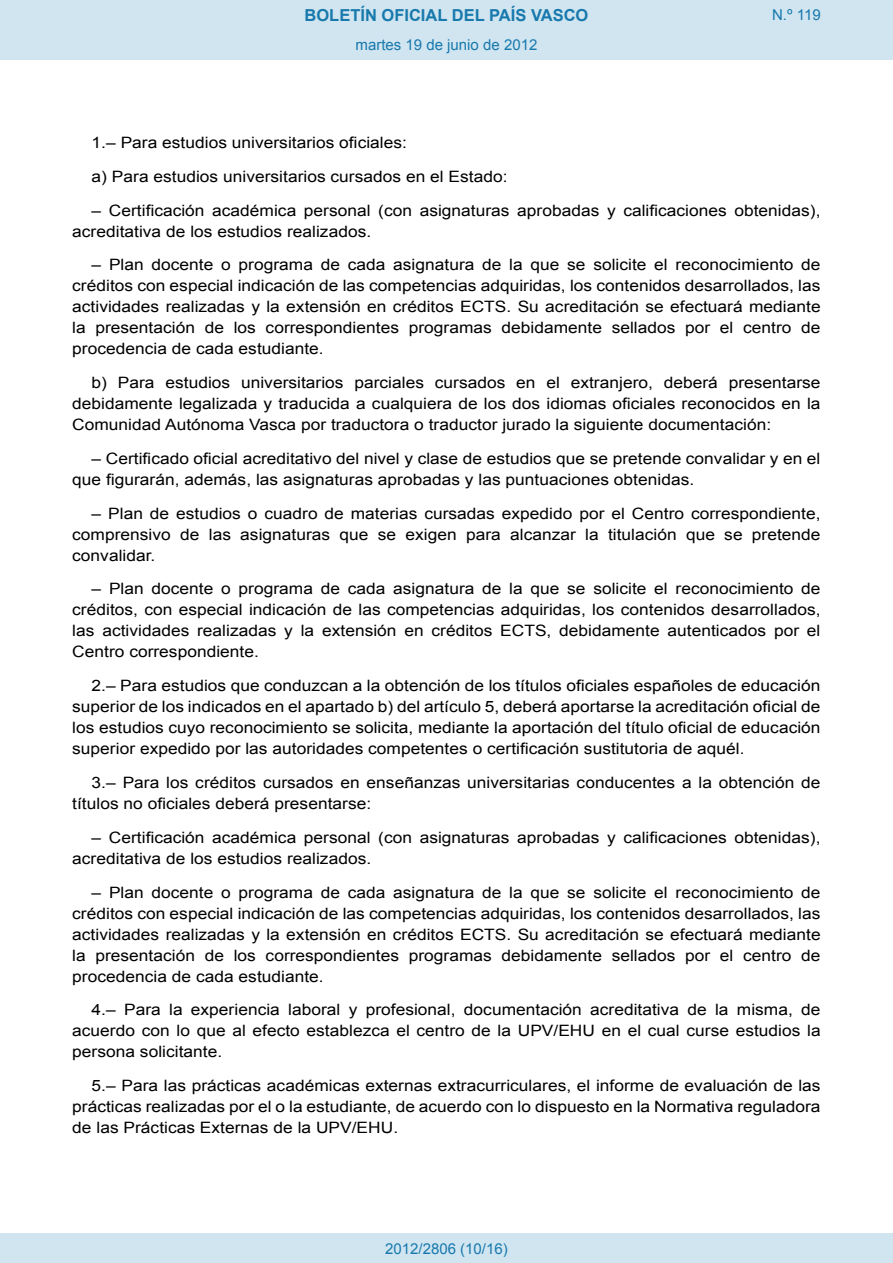
<style>
.page{position:relative;width:893px;height:1263px;background:#fff}
.page>*{position:absolute;margin:0;border:0;box-sizing:border-box;transform-origin:0 0}
.t1{font:700 16.5px "Arial";color:#1879ad}
.BOPVDetalle{font:15.6px/21px "Arial";color:#000;text-align:justify;scale:1.11 1}
.Paginacion_Centro{font:15px "Arial";color:#1879ad}
</style>
<div class="page">
<div style="left:0;top:0;width:893px;height:60px;background:#d0e5f0"></div>
<div style="left:0;top:1233px;width:893px;height:30px;background:#d0e5f0"></div>
<p class="t1" style="left:305px;top:4px;width:285px">BOLETÍN OFICIAL DEL PAÍS VASCO</p>
<p class="Paginacion_Centro" style="left:356px;top:35px;width:183px">martes 19 de junio de 2012</p>
<p class="Paginacion_Centro" style="left:772px;top:5px;width:50px">N.º 119</p>
<p class="BOPVDetalle" style="left:92px;top:132px;width:286px">1.– Para estudios universitarios oficiales:</p>
<p class="BOPVDetalle" style="left:92px;top:166px;width:376px">a) Para estudios universitarios cursados en el Estado:</p>
<p class="BOPVDetalle" style="left:72px;top:200px;width:676px;text-indent:19px">– Certificación académica personal (con asignaturas aprobadas y calificaciones obtenidas), acreditativa de los estudios realizados.</p>
<p class="BOPVDetalle" style="left:72px;top:255px;width:676px;text-indent:19px">– Plan docente o programa de cada asignatura de la que se solicite el reconocimiento de créditos con especial indicación de las competencias adquiridas, los contenidos desarrollados, las actividades realizadas y la extensión en créditos ECTS. Su acreditación se efectuará mediante la presentación de los correspondientes programas debidamente sellados por el centro de procedencia de cada estudiante.</p>
<p class="BOPVDetalle" style="left:72px;top:372px;width:676px;text-indent:19px">b) Para estudios universitarios parciales cursados en el extranjero, deberá presentarse debidamente legalizada y traducida a cualquiera de los dos idiomas oficiales reconocidos en la Comunidad Autónoma Vasca por traductora o traductor jurado la siguiente documentación:</p>
<p class="BOPVDetalle" style="left:72px;top:448px;width:676px;text-indent:19px">– Certificado oficial acreditativo del nivel y clase de estudios que se pretende convalidar y en el que figurarán, además, las asignaturas aprobadas y las puntuaciones obtenidas.</p>
<p class="BOPVDetalle" style="left:72px;top:503px;width:676px;text-indent:19px">– Plan de estudios o cuadro de materias cursadas expedido por el Centro correspondiente, comprensivo de las asignaturas que se exigen para alcanzar la titulación que se pretende convalidar.</p>
<p class="BOPVDetalle" style="left:72px;top:579px;width:676px;text-indent:19px">– Plan docente o programa de cada asignatura de la que se solicite el reconocimiento de créditos, con especial indicación de las competencias adquiridas, los contenidos desarrollados, las actividades realizadas y la extensión en créditos ECTS, debidamente autenticados por el Centro correspondiente.</p>
<p class="BOPVDetalle" style="left:72px;top:675px;width:676px;text-indent:19px">2.– Para estudios que conduzcan a la obtención de los títulos oficiales españoles de educación superior de los indicados en el apartado b) del artículo 5, deberá aportarse la acreditación oficial de los estudios cuyo reconocimiento se solicita, mediante la aportación del título oficial de educación superior expedido por las autoridades competentes o certificación sustitutoria de aquél.</p>
<p class="BOPVDetalle" style="left:72px;top:772px;width:676px;text-indent:19px">3.– Para los créditos cursados en enseñanzas universitarias conducentes a la obtención de títulos no oficiales deberá presentarse:</p>
<p class="BOPVDetalle" style="left:72px;top:827px;width:676px;text-indent:19px">– Certificación académica personal (con asignaturas aprobadas y calificaciones obtenidas), acreditativa de los estudios realizados.</p>
<p class="BOPVDetalle" style="left:72px;top:882px;width:676px;text-indent:19px">– Plan docente o programa de cada asignatura de la que se solicite el reconocimiento de créditos con especial indicación de las competencias adquiridas, los contenidos desarrollados, las actividades realizadas y la extensión en créditos ECTS. Su acreditación se efectuará mediante la presentación de los correspondientes programas debidamente sellados por el centro de procedencia de cada estudiante.</p>
<p class="BOPVDetalle" style="left:72px;top:999px;width:676px;text-indent:19px">4.– Para la experiencia laboral y profesional, documentación acreditativa de la misma, de acuerdo con lo que al efecto establezca el centro de la UPV/EHU en el cual curse estudios la persona solicitante.</p>
<p class="BOPVDetalle" style="left:72px;top:1075px;width:676px;text-indent:19px">5.– Para las prácticas académicas externas extracurriculares, el informe de evaluación de las prácticas realizadas por el o la estudiante, de acuerdo con lo dispuesto en la Normativa reguladora de las Prácticas Externas de la UPV/EHU.</p>
<p class="Paginacion_Centro" style="left:385px;top:1238px;width:124px">2012/2806 (10/16)</p>
</div>
